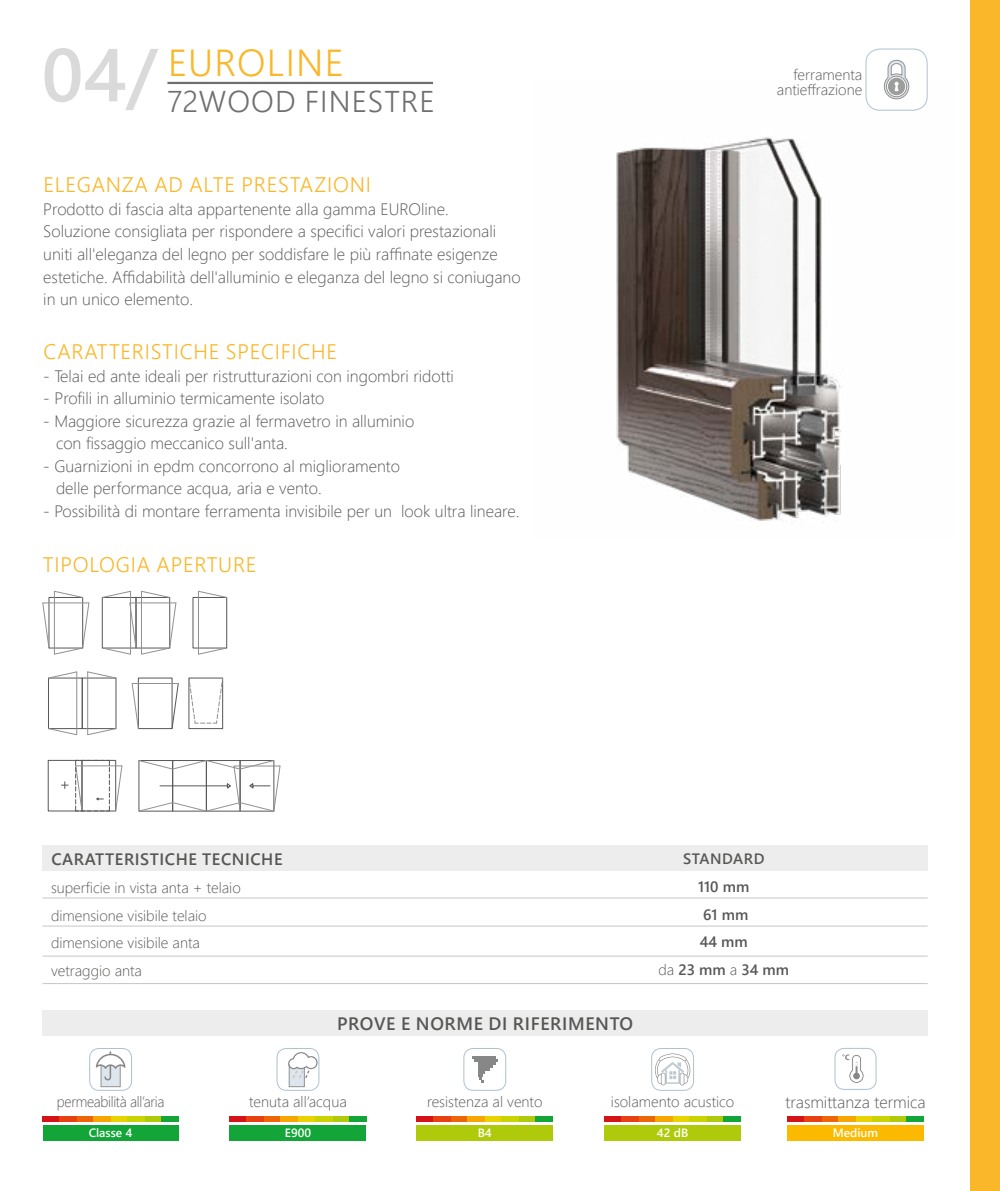
<style>
.page{position:relative;width:1000px;height:1191px;background:#fff}
.page>*{position:absolute;margin:0;border:0;box-sizing:border-box;transform-origin:0 0}
.t1{font:37.5px "Webly Sleek UI Semilight";letter-spacing:.035em;color:#fab729}
.t2{font:30px "Webly Sleek UI Semilight";letter-spacing:.035em;color:#706f6f}
.t3{font:21px "Webly Sleek UI Semilight";letter-spacing:.035em;color:#fab729}
.t4{font:18px "Webly Sleek UI Semibold";letter-spacing:.035em;color:#575756}
.t5{font:16.5px/22.5px "Webly Sleek UI Light";color:#575756}
.t6{font:16.5px "Webly Sleek UI Semibold";letter-spacing:.035em;color:#575756}
.t7{font:15px/27.8px "Webly Sleek UI Light";color:#575756}
.t8{font:15px/27.8px "Webly Sleek UI Semibold";color:#575756;text-align:center}
.t9{font:15px "Webly Sleek UI Light";letter-spacing:-.02em;color:#575756;scale:.94 1}
.t10{font:12px "Webly Sleek UI Semibold";color:#fff}
.s1{font-family:"Webly Sleek UI Semibold";font-size:75px;color:#dadada}
.s2{font-family:"Webly Sleek UI Light"}
</style>
<div class="page">
<div style="left:969px;top:0;width:30px;height:1191px;background:#fab729"></div>
<img style="left:616px;top:81px;width:312px;height:442px">
<div style="left:43px;top:845px;width:884px;height:25px;background:#ededed"></div>
<hr style="left:43px;top:897px;width:884px;height:1px;background:#c6c6c6">
<hr style="left:43px;top:925px;width:884px;height:1px;background:#c6c6c6">
<hr style="left:43px;top:955px;width:884px;height:1px;background:#c6c6c6">
<hr style="left:43px;top:983px;width:884px;height:1px;background:#c6c6c6">
<hr style="left:167px;top:82px;width:266px;height:2px;background:#706f6f">
<div style="left:43px;top:1010px;width:884px;height:25px;background:#ededed"></div>
<div style="left:43px;top:1116px;width:17px;height:5px;background:#d51317"></div>
<div style="left:77px;top:1116px;width:17px;height:5px;background:#ec6608"></div>
<div style="left:111px;top:1116px;width:17px;height:5px;background:#e8d300"></div>
<div style="left:145px;top:1116px;width:17px;height:5px;background:#afca0b"></div>
<div style="left:60px;top:1116px;width:17px;height:5px;background:#e74011"></div>
<div style="left:94px;top:1116px;width:17px;height:5px;background:#f7a600"></div>
<div style="left:128px;top:1116px;width:17px;height:5px;background:#c8d300"></div>
<div style="left:162px;top:1116px;width:17px;height:5px;background:#13a538"></div>
<div style="left:43px;top:1124px;width:135px;height:16px;background:#13a538"></div>
<div style="left:230px;top:1116px;width:17px;height:5px;background:#d51317"></div>
<div style="left:264px;top:1116px;width:17px;height:5px;background:#ec6608"></div>
<div style="left:298px;top:1116px;width:17px;height:5px;background:#e8d300"></div>
<div style="left:332px;top:1116px;width:17px;height:5px;background:#afca0b"></div>
<div style="left:247px;top:1116px;width:17px;height:5px;background:#e74011"></div>
<div style="left:281px;top:1116px;width:17px;height:5px;background:#f7a600"></div>
<div style="left:315px;top:1116px;width:17px;height:5px;background:#c8d300"></div>
<div style="left:349px;top:1116px;width:17px;height:5px;background:#13a538"></div>
<div style="left:230px;top:1124px;width:136px;height:16px;background:#13a538"></div>
<div style="left:651px;top:1048px;width:42px;height:42px;border:1px solid #aec2ce;border-radius:9px"></div>
<svg style="left:655px;top:1053px;width:35px;height:32px"></svg>
<div style="left:89px;top:1048px;width:43px;height:42px;border:1px solid #aec2ce;border-radius:9px"></div>
<div style="left:101px;top:1064px;width:19px;height:23px;background:#dde6ec;border:1px solid #929292"></div>
<svg style="left:96px;top:1051px;width:29px;height:29px"></svg>
<div style="left:276px;top:1048px;width:43px;height:42px;border:1px solid #aec2ce;border-radius:9px"></div>
<div style="left:289px;top:1063px;width:15px;height:24px;background:#dde6ec;border:1px solid #929292"></div>
<svg style="left:288px;top:1052px;width:29px;height:26px"></svg>
<div style="left:463px;top:1048px;width:43px;height:42px;border:1px solid #aec2ce;border-radius:9px"></div>
<hr style="left:472px;top:1056px;width:23px;height:2px;background:#878787">
<hr style="left:474px;top:1059px;width:23px;height:2px;background:#878787">
<svg style="left:478px;top:1062px;width:17px;height:20px"></svg>
<div style="left:416px;top:1116px;width:17px;height:5px;background:#d51317"></div>
<div style="left:450px;top:1116px;width:17px;height:5px;background:#ec6608"></div>
<div style="left:484px;top:1116px;width:17px;height:5px;background:#e8d300"></div>
<div style="left:518px;top:1116px;width:17px;height:5px;background:#afca0b"></div>
<div style="left:433px;top:1116px;width:17px;height:5px;background:#e74011"></div>
<div style="left:467px;top:1116px;width:17px;height:5px;background:#f7a600"></div>
<div style="left:501px;top:1116px;width:17px;height:5px;background:#c8d300"></div>
<div style="left:535px;top:1116px;width:17px;height:5px;background:#13a538"></div>
<div style="left:604px;top:1116px;width:17px;height:5px;background:#d51317"></div>
<div style="left:638px;top:1116px;width:17px;height:5px;background:#ec6608"></div>
<div style="left:672px;top:1116px;width:17px;height:5px;background:#e8d300"></div>
<div style="left:706px;top:1116px;width:17px;height:5px;background:#afca0b"></div>
<div style="left:621px;top:1116px;width:17px;height:5px;background:#e74011"></div>
<div style="left:655px;top:1116px;width:17px;height:5px;background:#f7a600"></div>
<div style="left:689px;top:1116px;width:17px;height:5px;background:#c8d300"></div>
<div style="left:723px;top:1116px;width:17px;height:5px;background:#13a538"></div>
<div style="left:787px;top:1116px;width:17px;height:5px;background:#d51317"></div>
<div style="left:821px;top:1116px;width:17px;height:5px;background:#ec6608"></div>
<div style="left:855px;top:1116px;width:17px;height:5px;background:#e8d300"></div>
<div style="left:889px;top:1116px;width:17px;height:5px;background:#afca0b"></div>
<div style="left:804px;top:1116px;width:17px;height:5px;background:#e74011"></div>
<div style="left:838px;top:1116px;width:17px;height:5px;background:#f7a600"></div>
<div style="left:872px;top:1116px;width:17px;height:5px;background:#c8d300"></div>
<div style="left:906px;top:1116px;width:17px;height:5px;background:#13a538"></div>
<div style="left:416px;top:1124px;width:136px;height:16px;background:#afca0b"></div>
<div style="left:604px;top:1124px;width:136px;height:16px;background:#afca0b"></div>
<div style="left:865px;top:49px;width:61px;height:61px;background:#fff;border-radius:14px"></div>
<div style="left:865px;top:49px;width:62px;height:62px;border:1px solid #aec2ce;border-radius:14px"></div>
<svg style="left:883px;top:60px;width:26px;height:40px"></svg>
<div style="left:48px;top:760px;width:34px;height:51px;border:1px solid #575756"></div>
<svg style="left:61px;top:781px;width:7px;height:7px"></svg>
<svg style="left:42px;top:591px;width:47px;height:63px"></svg>
<div style="left:188px;top:677px;width:35px;height:52px;border:1px solid #575756"></div>
<div style="left:48px;top:677px;width:35px;height:52px;border:1px solid #575756"></div>
<svg style="left:198px;top:591px;width:29px;height:63px"></svg>
<svg style="left:132px;top:683px;width:47px;height:46px"></svg>
<svg style="left:189px;top:678px;width:34px;height:46px"></svg>
<svg style="left:102px;top:591px;width:74px;height:63px"></svg>
<svg style="left:87px;top:671px;width:29px;height:64px"></svg>
<svg style="left:48px;top:671px;width:29px;height:64px"></svg>
<svg style="left:138px;top:760px;width:142px;height:51px"></svg>
<svg style="left:75px;top:760px;width:47px;height:51px"></svg>
<div style="left:787px;top:1124px;width:136px;height:16px;background:#fbba00"></div>
<div style="left:834px;top:1048px;width:42px;height:41px;border:1px solid #aec2ce;border-radius:9px"></div>
<svg style="left:842px;top:1054px;width:22px;height:29px"></svg>
<h1 class="t1" style="left:42px;top:35px;width:303px"><span class="s1">04/</span> EUROLINE</h1>
<h2 class="t2" style="left:167px;top:79px;width:268px">72WOOD FINESTRE</h2>
<p class="t3" style="left:44px;top:169px;width:329px">ELEGANZA AD ALTE PRESTAZIONI</p>
<p class="t5" style="left:43px;top:197px;width:479px">Prodotto di fascia alta appartenente alla gamma EUROline.<br>Soluzione consigliata per rispondere a specifici valori prestazionali uniti all'eleganza del legno per soddisfare le più raffinate esigenze estetiche. Affidabilità dell'alluminio e eleganza del legno si coniugano in un unico elemento.</p>
<p class="t3" style="left:44px;top:336px;width:295px">CARATTERISTICHE SPECIFICHE</p>
<p class="t5" style="left:43px;top:364px;width:412px">- Telai ed ante ideali per ristrutturazioni con ingombri ridotti</p>
<p class="t5" style="left:43px;top:386px;width:283px">- Profili in alluminio termicamente isolato</p>
<p class="t5" style="left:56px;top:409px;width:359px;text-indent:-13px">- Maggiore sicurezza grazie al fermavetro in alluminio con fissaggio meccanico sull'anta.</p>
<p class="t5" style="left:56px;top:454px;width:345px;text-indent:-13px">- Guarnizioni in epdm concorrono al miglioramento delle performance acqua, aria e vento.</p>
<p class="t5" style="left:43px;top:499px;width:477px">- Possibilità di montare ferramenta invisibile per un look ultra lineare.</p>
<p class="t3" style="left:43px;top:549px;width:215px">TIPOLOGIA APERTURE</p>
<p class="t7" style="left:776px;top:66px;width:87px;line-height:15px;text-align:right">ferramenta antieffrazione</p>
<p class="t6" style="left:51px;top:846px;width:233px">CARATTERISTICHE TECNICHE</p>
<p class="t7" style="left:51px;top:873px;width:191px">superficie in vista anta + telaio dimensione visibile telaio dimensione visibile anta vetraggio anta</p>
<p class="t4" style="left:337px;top:1009px;width:297px">PROVE E NORME DI RIFERIMENTO</p>
<p class="t8" style="left:658px;top:844px;width:132px">STANDARD<br>110 mm<br>61 mm<br>44 mm<br><span class="s2">da</span> 23 mm <span class="s2">a</span> 34 mm</p>
<p class="t9" style="left:57px;top:1090px;width:116px">permeabilità all’aria</p>
<p class="t7" style="left:249px;top:1087px;width:99px">tenuta all’acqua</p>
<p class="t7" style="left:427px;top:1087px;width:117px">resistenza al vento</p>
<p class="t7" style="left:610px;top:1087px;width:125px">isolamento acustico</p>
<p class="t5" style="left:785px;top:1090px;width:142px">trasmittanza termica</p>
<p class="t10" style="left:89px;top:1123px;width:45px">Classe 4</p>
<p class="t10" style="left:285px;top:1123px;width:28px">E900</p>
<p class="t10" style="left:477px;top:1123px;width:16px">B4</p>
<p class="t10" style="left:656px;top:1123px;width:33px">42 dB</p>
<p class="t10" style="left:832px;top:1123px;width:47px">Medium</p>
</div>
